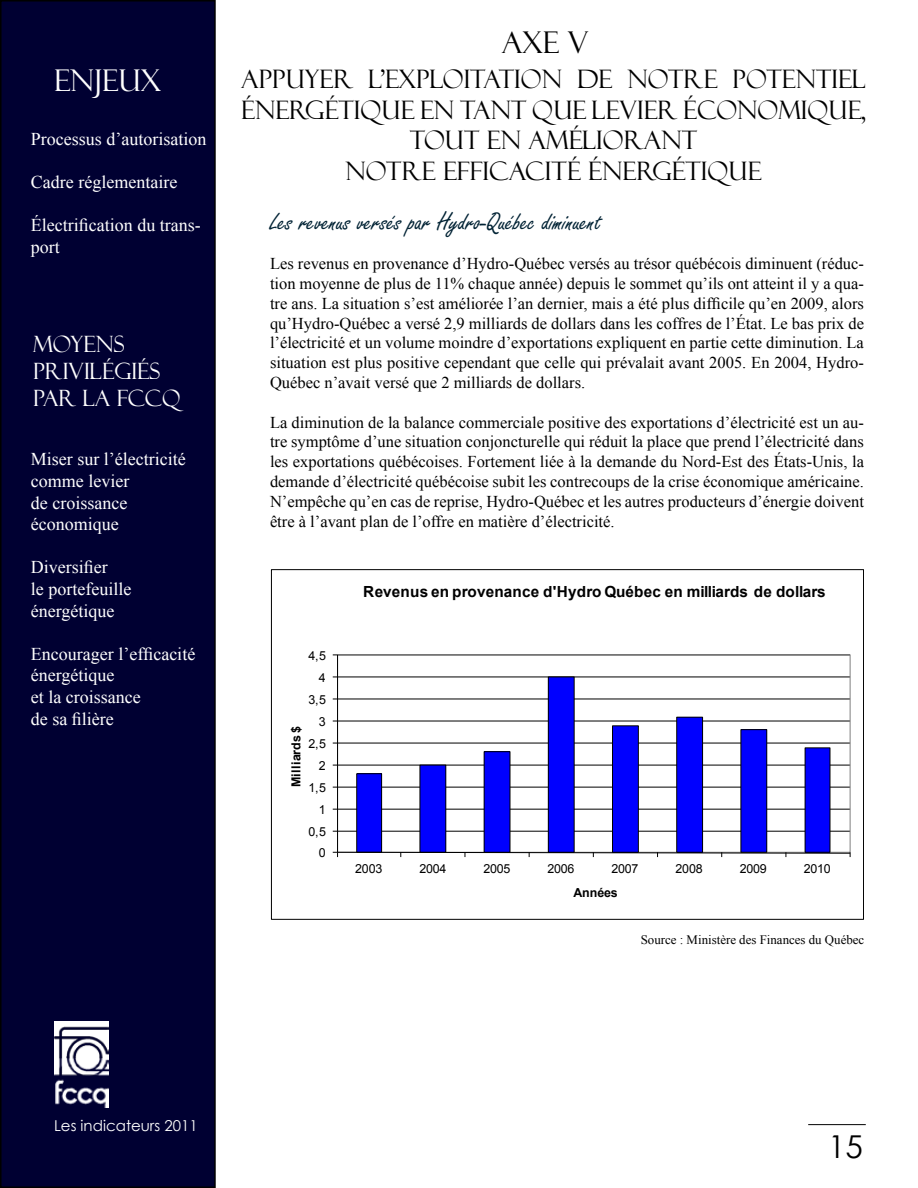
<style>
.page{position:relative;width:918px;height:1188px;background:#fff}
.page>*{position:absolute;margin:0;border:0;box-sizing:border-box;transform-origin:0 0}
.t1{font:31.5px "Century Gothic";color:#000}
.t2{font:30px "Felix Titling";color:#fff}
.t3{font:30px "Felix Titling";color:#000}
.t4{font:27px "Freestyle Script";color:#002234}
.t5{font:25.5px/30.6px "Felix Titling";color:#000;text-align:center}
.t6{font:22.5px/27px "Felix Titling";color:#fff}
.t7{font:18px/21.6px "Times New Roman";color:#fff}
.t8{font:16.5px/19.8px "Times New Roman";color:#000;text-align:justify}
.t9{font:700 15.3px "Arial";letter-spacing:.005em;color:#000}
.t10{font:15px "Century Gothic";color:#fff}
.t11{font:12.9px "Times New Roman";color:#000}
.t12{font:12.45px "Arial";letter-spacing:-.02em;color:#000}
.t13{font:700 12.45px "Arial";letter-spacing:.03em;color:#000}
.t14{font:700 12.45px "Arial";letter-spacing:.005em;color:#000}
</style>
<div class="page">
<div style="left:1px;top:1px;width:214px;height:1186px;background:#000032"></div>
<div style="left:0;top:0;width:216px;height:1188px;border:2px solid #000"></div>
<hr style="left:808px;top:1124px;width:58px;height:1px;background:#000">
<img style="left:55px;top:1021px;width:53px;height:86px">
<hr style="left:338px;top:831px;width:512px;height:1px;background:#000">
<hr style="left:338px;top:809px;width:512px;height:1px;background:#000">
<hr style="left:338px;top:787px;width:512px;height:1px;background:#000">
<hr style="left:338px;top:765px;width:512px;height:1px;background:#000">
<hr style="left:338px;top:743px;width:512px;height:1px;background:#000">
<hr style="left:338px;top:721px;width:512px;height:1px;background:#000">
<hr style="left:338px;top:698px;width:512px;height:1px;background:#000">
<hr style="left:338px;top:676px;width:512px;height:1px;background:#000">
<div style="left:357px;top:774px;width:25px;height:78px;background:#00f"></div>
<div style="left:356px;top:773px;width:26px;height:80px;border:1px solid #000"></div>
<div style="left:420px;top:765px;width:26px;height:87px;background:#00f"></div>
<div style="left:484px;top:752px;width:26px;height:100px;background:#00f"></div>
<div style="left:548px;top:677px;width:26px;height:175px;background:#00f"></div>
<div style="left:548px;top:676px;width:27px;height:177px;border:1px solid #000"></div>
<div style="left:613px;top:726px;width:25px;height:126px;background:#00f"></div>
<div style="left:612px;top:725px;width:27px;height:128px;border:1px solid #000"></div>
<div style="left:677px;top:717px;width:26px;height:135px;background:#00f"></div>
<div style="left:676px;top:717px;width:27px;height:136px;border:1px solid #000"></div>
<div style="left:741px;top:730px;width:26px;height:122px;background:#00f"></div>
<div style="left:805px;top:748px;width:25px;height:104px;background:#00f"></div>
<hr style="left:337px;top:655px;width:1px;height:197px;background:#000">
<svg style="left:333px;top:851px;width:518px;height:6px"></svg>
<h2 class="t2" style="left:54px;top:63px;width:109px">ENJEUX</h2>
<p class="t7" style="left:31px;top:128px;width:177px">Processus d’autorisation</p>
<p class="t7" style="left:31px;top:171px;width:148px">Cadre réglementaire</p>
<p class="t7" style="left:31px;top:214px;width:171px">Électrification du trans&shy;port</p>
<h3 class="t6" style="left:33px;top:331px;width:149px">MOYENS<br>PRIVILÉGIÉS<br>PAR LA FCCQ</h3>
<p class="t7" style="left:31px;top:448px;width:156px">Miser sur l’électricité comme levier<br>de croissance économique</p>
<p class="t7" style="left:31px;top:556px;width:102px">Diversifier<br>le portefeuille énergétique</p>
<p class="t7" style="left:31px;top:643px;width:166px">Encourager l’efficacité énergétique<br>et la croissance<br>de sa filière</p>
<h2 class="t3" style="left:502px;top:25px;width:88px">AXE V</h2>
<h3 class="t5" style="left:241px;top:64px;width:626px">APPUYER L’EXPLOITATION DE NOTRE POTENTIEL ÉNERGÉTIQUE EN TANT QUE LEVIER ÉCONOMIQUE, TOUT EN AMÉLIORANT<br>NOTRE EFFICACITÉ ÉNERGÉTIQUE</h3>
<h3 class="t4" style="left:270px;top:207px;width:333px">Les revenus versés par Hydro-Québec diminuent</h3>
<p class="t8" style="left:270px;top:254px;width:596px">Les revenus en provenance d’Hydro-Québec versés au trésor québécois diminuent (réduc&shy;tion moyenne de plus de 11% chaque année) depuis le sommet qu’ils ont atteint il y a qua&shy;tre ans. La situation s’est améliorée l’an dernier, mais a été plus difficile qu’en 2009, alors qu’Hydro-Québec a versé 2,9 milliards de dollars dans les coffres de l’État. Le bas prix de l’électricité et un volume moindre d’exportations expliquent en partie cette diminution. La situation est plus positive cependant que celle qui prévalait avant 2005. En 2004, Hydro-Québec n’avait versé que 2 milliards de dollars.</p>
<p class="t8" style="left:270px;top:412px;width:596px">La diminution de la balance commerciale positive des exportations d’électricité est un au&shy;tre symptôme d’une situation conjoncturelle qui réduit la place que prend l’électricité dans les exportations québécoises. Fortement liée à la demande du Nord-Est des États-Unis, la demande d’électricité québécoise subit les contrecoups de la crise économique américaine.<br>N’empêche qu’en cas de reprise, Hydro-Québec et les autres producteurs d’énergie doivent être à l’avant plan de l’offre en matière d’électricité.</p>
<p class="t12" style="left:309px;top:648px;width:19px">4,5</p>
<p class="t12" style="left:319px;top:670px;width:8px">4</p>
<p class="t12" style="left:309px;top:691px;width:19px">3,5</p>
<p class="t12" style="left:319px;top:713px;width:8px">3</p>
<p class="t13" style="left:288px;top:787px;width:63px;rotate:-90deg">Milliards $</p>
<p class="t12" style="left:309px;top:735px;width:19px">2,5</p>
<p class="t12" style="left:319px;top:757px;width:8px">2</p>
<p class="t12" style="left:309px;top:779px;width:19px">1,5</p>
<p class="t12" style="left:319px;top:801px;width:8px">1</p>
<p class="t12" style="left:309px;top:823px;width:19px">0,5</p>
<p class="t12" style="left:319px;top:845px;width:8px">0</p>
<p class="t9" style="left:363px;top:581px;width:464px">Revenus en provenance d'Hydro Québec en milliards de dollars</p>
<p class="t12" style="left:355px;top:860px;width:29px">2003</p>
<p class="t12" style="left:419px;top:860px;width:29px">2004</p>
<p class="t12" style="left:483px;top:860px;width:29px">2005</p>
<p class="t12" style="left:547px;top:860px;width:29px">2006</p>
<p class="t12" style="left:612px;top:860px;width:29px">2007</p>
<p class="t12" style="left:676px;top:860px;width:29px">2008</p>
<p class="t12" style="left:740px;top:860px;width:29px">2009</p>
<p class="t12" style="left:804px;top:860px;width:29px">2010</p>
<p class="t14" style="left:574px;top:884px;width:46px">Années</p>
<p class="t11" style="left:641px;top:931px;width:225px">Source : Ministère des Finances du Québec</p>
<p class="t10" style="left:54px;top:1116px;width:145px">Les indicateurs 2011</p>
<h1 class="t1" style="left:828px;top:1124px;width:36px">15</h1>
</div>
